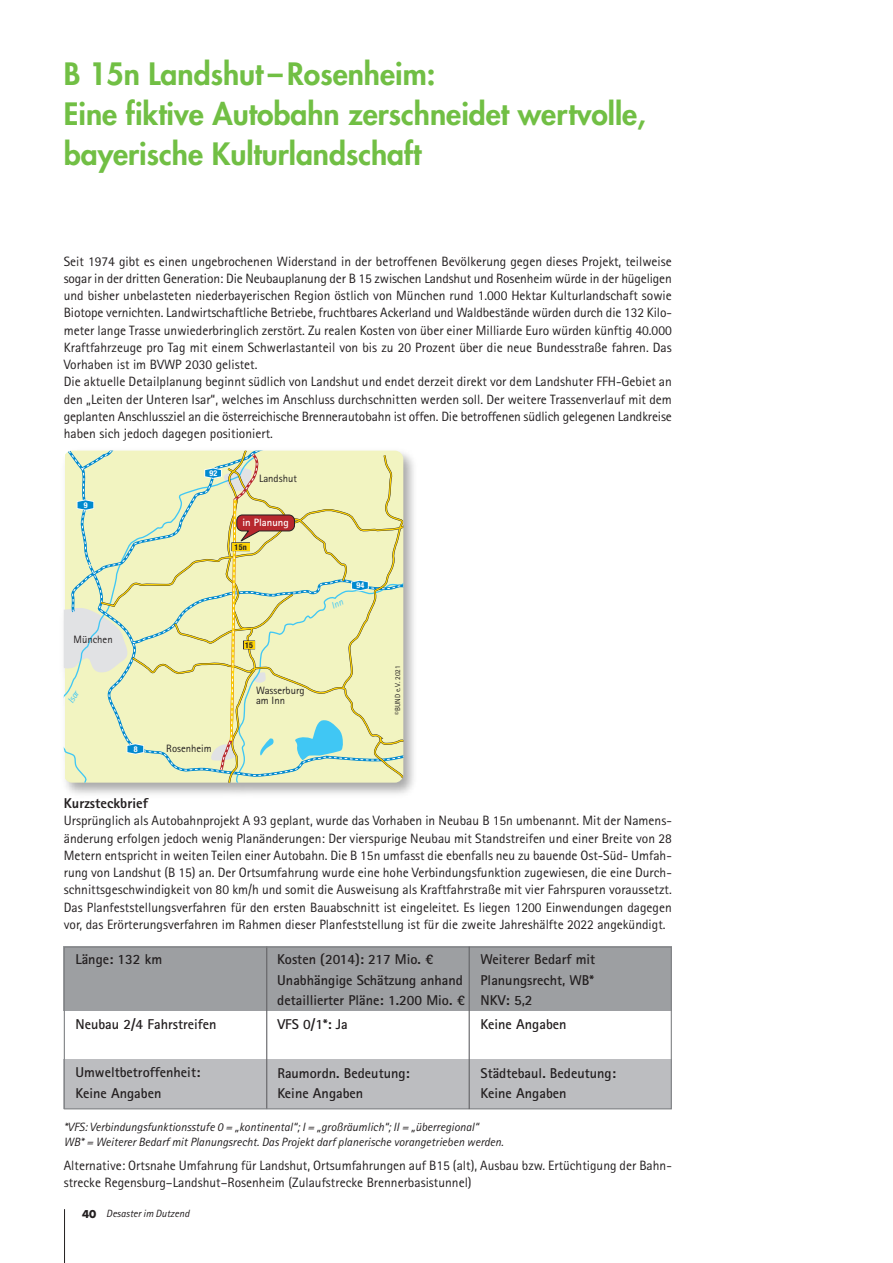
<style>
.page{position:relative;width:893px;height:1263px;background:#fff}
.page>*{position:absolute;margin:0;border:0;box-sizing:border-box;transform-origin:0 0}
.t1{font:800 30px/39.9px "Futura";color:#71bf44}
.t2{font:700 14.25px/20.2px "Agfa Rotis Sans Serif";color:#231f20;text-align:justify}
.t3{font:800 14.25px "Agfa Rotis Sans Serif";color:#231f20}
.t4{font:13.5px/17.2px "Agfa Rotis Sans Serif";color:#231f20}
.t5{font:italic 12px/14.4px "Agfa Rotis Sans Serif";color:#231f20}
.t6{font:10.65px/10.6px "Agfa Rotis Sans Serif";color:#231f20}
.t7{font:700 10.65px "Agfa Rotis Sans Serif";color:#fff}
.t8{font:italic 10.5px "Agfa Rotis Sans Serif";color:#231f20}
.t9{font:italic 9.3px "Agfa Rotis Sans Serif";color:#40c7f4}
.t10{font:700 condensed 7.95px "Helvetica Neue";color:#fff}
.t11{font:700 condensed 7.95px "Helvetica Neue";color:#231f20}
.t12{font:7.35px "Agfa Rotis Sans Serif";color:#231f20}
.s1{font-family:"Futura";font-weight:700;font-style:normal}
</style>
<div class="page">
<hr style="left:64px;top:1209px;width:1px;height:54px;background:#231f20">
<div style="left:64px;top:1060px;width:608px;height:49px;background:#bcbdc0"></div>
<div style="left:64px;top:946px;width:608px;height:65px;background:#9d9fa2"></div>
<hr style="left:266px;top:946px;width:1px;height:163px;background:#636366">
<div style="left:64px;top:946px;width:608px;height:163px;border:1px solid #808285"></div>
<hr style="left:469px;top:946px;width:1px;height:163px;background:#636366">
<img style="left:63px;top:450px;width:351px;height:344px">
<svg style="left:64px;top:451px;width:339px;height:332px;background:#e4eabc"></svg>
<h1 class="t1" style="left:64px;top:56px;width:584px">B 15n Landshut – Rosenheim:<br>Eine fiktive Autobahn zerschneidet wertvolle, bayerische Kulturlandschaft</h1>
<p class="t4" style="left:64px;top:254px;width:610px">Seit 1974 gibt es einen ungebrochenen Widerstand in der betroffenen Bevölkerung gegen dieses Projekt, teilweise sogar in der dritten Generation: Die Neubauplanung der B 15 zwischen Landshut und Rosenheim würde in der hügeligen und bisher unbelasteten niederbayerischen Region östlich von München rund 1.000 Hektar Kulturlandschaft sowie Biotope vernichten. Landwirtschaftliche Betriebe, fruchtbares Ackerland und Waldbestände würden durch die 132 Kilo&shy;meter lange Trasse unwiederbringlich zerstört. Zu realen Kosten von über einer Milliarde Euro würden künftig 40.000<br>Kraftfahrzeuge pro Tag mit einem Schwerlastanteil von bis zu 20 Prozent über die neue Bundesstraße fahren. Das Vorhaben ist im BVWP 2030 gelistet.<br>Die aktuelle Detailplanung beginnt südlich von Landshut und endet derzeit direkt vor dem Landshuter FFH-Gebiet an den „Leiten der Unteren Isar“, welches im Anschluss durchschnitten werden soll. Der weitere Trassenverlauf mit dem geplanten Anschlussziel an die österreichische Brennerautobahn ist offen. Die betroffenen südlich gelegenen Landkreise haben sich jedoch dagegen positioniert.</p>
<p class="t10" style="left:84px;top:498px;width:5px">9</p>
<p class="t10" style="left:209px;top:467px;width:9px">92</p>
<p class="t6" style="left:259px;top:474px;width:39px">Landshut</p>
<p class="t7" style="left:242px;top:518px;width:48px">in Planung</p>
<p class="t11" style="left:235px;top:540px;width:14px">15n</p>
<p class="t6" style="left:74px;top:635px;width:41px">München</p>
<p class="t9" style="left:67px;top:701px;width:15px;rotate:-60deg">Isar</p>
<p class="t10" style="left:134px;top:742px;width:5px">8</p>
<p class="t6" style="left:166px;top:744px;width:47px">Rosenheim</p>
<p class="t11" style="left:245px;top:638px;width:9px">15</p>
<p class="t6" style="left:256px;top:686px;width:50px">Wasserburg am Inn</p>
<p class="t10" style="left:356px;top:579px;width:9px">94</p>
<p class="t12" style="left:395px;top:715px;width:51px;rotate:-90deg">©BUND e.V. 2021</p>
<p class="t3" style="left:64px;top:798px;width:86px">Kurzsteckbrief</p>
<p class="t4" style="left:64px;top:813px;width:610px;text-align:justify">Ursprünglich als Autobahnprojekt A 93 geplant, wurde das Vorhaben in Neubau B 15n umbenannt. Mit der Namens&shy;änderung erfolgen jedoch wenig Planänderungen: Der vierspurige Neubau mit Standstreifen und einer Breite von 28<br>Metern entspricht in weiten Teilen einer Autobahn. Die B 15n umfasst die ebenfalls neu zu bauende Ost-Süd- Umfah&shy;rung von Landshut (B 15) an. Der Ortsumfahrung wurde eine hohe Verbindungsfunktion zugewiesen, die eine Durch&shy;schnittsgeschwindigkeit von 80 km/h und somit die Ausweisung als Kraftfahrstraße mit vier Fahrspuren voraussetzt.<br>Das Planfeststellungsverfahren für den ersten Bauabschnitt ist eingeleitet. Es liegen 1200 Einwendungen dagegen vor, das Erörterungsverfahren im Rahmen dieser Planfeststellung ist für die zweite Jahreshälfte 2022 angekündigt.</p>
<p class="t2" style="left:75px;top:951px;width:88px">Länge: 132 km</p>
<p class="t2" style="left:277px;top:951px;width:158px">Kosten (2014): 217 Mio. €</p>
<p class="t2" style="left:277px;top:951px;width:319px;text-indent:203px">Weiterer Bedarf mit Unabhängige Schätzung anhand Planungsrecht, WB* detaillierter Pläne: 1.200 Mio. € NKV: 5,2</p>
<p class="t2" style="left:75px;top:1015px;width:143px">Neubau 2/4 Fahrstreifen</p>
<p class="t2" style="left:277px;top:1015px;width:72px">VFS 0/1*: Ja</p>
<p class="t2" style="left:481px;top:1015px;width:88px">Keine Angaben</p>
<p class="t2" style="left:75px;top:1064px;width:126px">Umweltbetroffenheit:</p>
<p class="t2" style="left:277px;top:1064px;width:134px">Raumordn. Bedeutung:</p>
<p class="t2" style="left:481px;top:1064px;width:137px">Städtebaul. Bedeutung:</p>
<p class="t2" style="left:75px;top:1084px;width:88px">Keine Angaben</p>
<p class="t2" style="left:277px;top:1084px;width:88px">Keine Angaben</p>
<p class="t2" style="left:481px;top:1084px;width:88px">Keine Angaben</p>
<p class="t5" style="left:64px;top:1121px;width:441px">*VFS: Verbindungsfunktionsstufe 0 = „kontinental“; I = „großräumlich“; II = „überregional“<br>WB* = Weiterer Bedarf mit Planungsrecht. Das Projekt darf planerische vorangetrieben werden.</p>
<p class="t4" style="left:64px;top:1158px;width:610px">Alternative: Ortsnahe Umfahrung für Landshut, Ortsumfahrungen auf B15 (alt), Ausbau bzw. Ertüchtigung der Bahn&shy;strecke Regensburg–Landshut–Rosenheim (Zulaufstrecke Brennerbasistunnel)</p>
<p class="t8" style="left:82px;top:1210px;width:109px"><span class="s1">40</span> Desaster im Dutzend</p>
</div>
